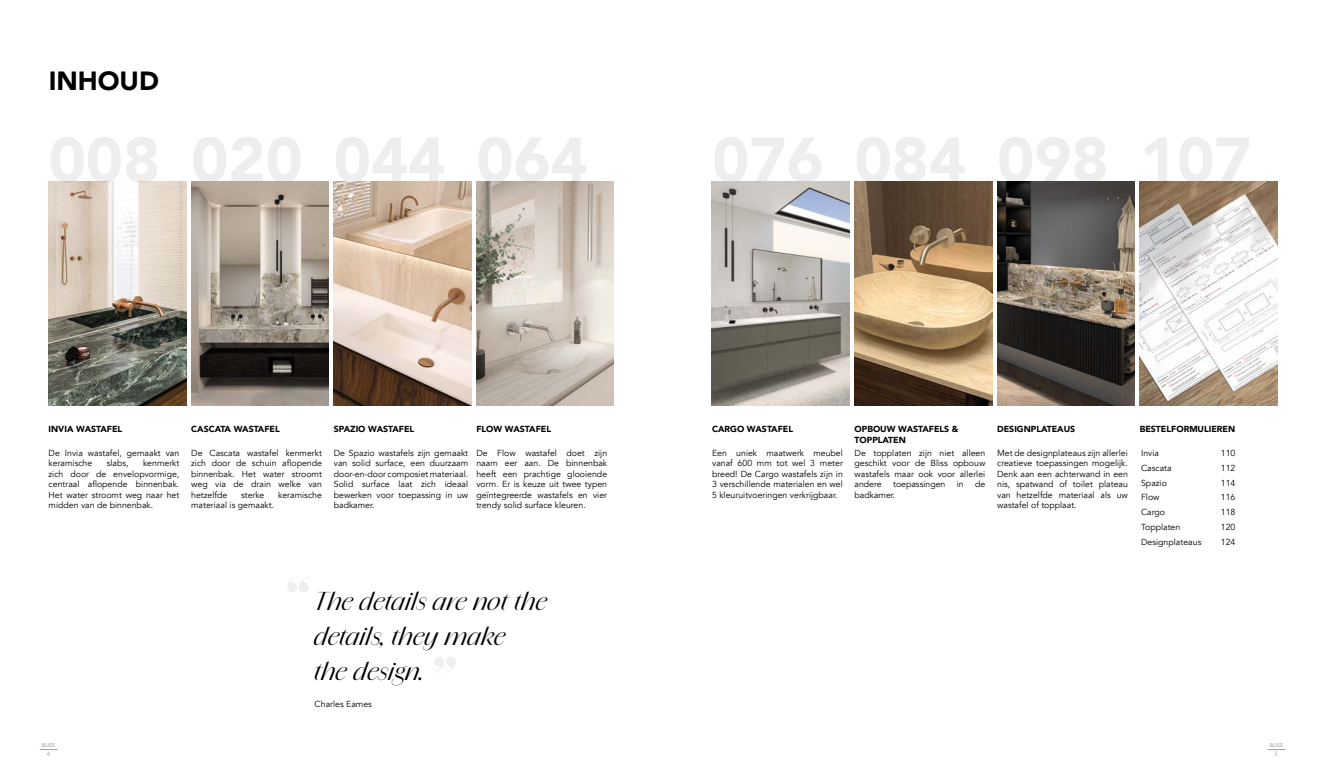
<style>
.page{position:relative;width:1325px;height:767px;background:#fff}
.page>*{position:absolute;margin:0;border:0;box-sizing:border-box;transform-origin:0 0}
.t1{font:900 26.25px "Avenir";color:#000}
.t2{font:italic 23.62px/35px "Amandine";color:#000}
.t3{font:8.75px/10.5px "Avenir";color:#000;text-align:justify}
.t4{font:900 8.75px "Avenir";color:#000}
.t5{font:6.12px "Avenir";color:#9d9d9c}
.t6{font:500 5.25px "Avenir";color:#9d9d9c}
</style>
<div class="page">
<svg style="left:1267px;top:749px;width:18px;height:1px"></svg>
<svg style="left:40px;top:749px;width:17px;height:1px"></svg>
<img style="left:49px;top:182px;width:137px;height:224px">
<img style="left:476px;top:182px;width:138px;height:224px">
<img style="left:191px;top:182px;width:138px;height:224px">
<img style="left:334px;top:182px;width:137px;height:224px">
<img style="left:712px;top:182px;width:137px;height:224px">
<img style="left:854px;top:182px;width:138px;height:224px">
<img style="left:997px;top:182px;width:137px;height:224px">
<img style="left:1139px;top:182px;width:138px;height:224px">
<h1 class="t1" style="left:49px;top:58px;width:112px">INHOUD</h1>
<p class="t4" style="left:49px;top:421px;width:75px">INVIA WASTAFEL</p>
<p class="t3" style="left:49px;top:447px;width:132px">De Invia wastafel, gemaakt van keramische</p>
<p class="t4" style="left:191px;top:421px;width:90px">CASCATA WASTAFEL</p>
<p class="t4" style="left:334px;top:421px;width:82px">SPAZIO WASTAFEL</p>
<p class="t4" style="left:476px;top:421px;width:76px">FLOW WASTAFEL</p>
<p class="t4" style="left:712px;top:421px;width:82px">CARGO WASTAFEL</p>
<p class="t4" style="left:854px;top:421px;width:105px">OPBOUW WASTAFELS &amp;</p>
<p class="t4" style="left:997px;top:421px;width:80px">DESIGNPLATEAUS</p>
<p class="t4" style="left:1139px;top:421px;width:97px">BESTELFORMULIEREN</p>
<p class="t4" style="left:854px;top:432px;width:53px">TOPPLATEN</p>
<p class="t3" style="left:49px;top:458px;width:132px;text-indent:94px">kenmerkt zich door de envelopvormige, centraal aflopende binnenbak.<br>Het water stroomt weg naar het midden van de binnenbak.</p>
<p class="t3" style="left:191px;top:447px;width:132px">De Cascata wastafel kenmerkt zich door de schuin aflopende binnenbak. Het water stroomt weg via de drain welke van hetzelfde</p>
<p class="t3" style="left:334px;top:447px;width:136px">De Spazio wastafels zijn gemaakt van solid surface, een duurzaam door-en-door composiet materiaal.<br>Solid surface laat zich ideaal bewerken voor toepassing in uw badkamer.</p>
<p class="t3" style="left:476px;top:447px;width:132px">De Flow wastafel doet zijn naam eer aan. De binnenbak heeft een prachtige glooiende vorm. Er is keuze uit twee typen geïntegreerde wastafels en vier trendy solid surface kleuren.</p>
<p class="t3" style="left:712px;top:447px;width:132px">Een uniek maatwerk meubel vanaf 600 mm tot wel 3 meter breed! De Cargo wastafels zijn in 3 verschillende materialen en wel 5 kleuruitvoeringen verkrijgbaar.</p>
<p class="t3" style="left:997px;top:447px;width:132px">Met de designplateaus zijn allerlei creatieve toepassingen mogelijk.<br>Denk aan een achterwand in een nis, spatwand of toilet plateau van hetzelfde materiaal als uw wastafel of topplaat.</p>
<p class="t3" style="left:854px;top:447px;width:132px">De topplaten zijn niet alleen geschikt voor de Bliss opbouw wastafels maar ook voor allerlei andere</p>
<p class="t3" style="left:1220px;top:445px;width:16px;line-height:14.9px">110<br>112<br>114<br>116<br>118<br>120<br>124</p>
<p class="t3" style="left:1141px;top:445px;width:62px;line-height:14.9px;text-align:left">Invia<br>Cascata<br>Spazio<br>Flow<br>Cargo<br>Topplaten<br>Designplateaus</p>
<p class="t3" style="left:107px;top:458px;width:23px">slabs,</p>
<p class="t3" style="left:893px;top:479px;width:54px">toepassingen</p>
<p class="t3" style="left:956px;top:479px;width:8px">in</p>
<p class="t3" style="left:975px;top:479px;width:12px">de</p>
<p class="t3" style="left:854px;top:489px;width:42px">badkamer.</p>
<p class="t3" style="left:241px;top:489px;width:25px">sterke</p>
<p class="t3" style="left:278px;top:489px;width:45px">keramische</p>
<p class="t3" style="left:191px;top:500px;width:84px">materiaal is gemaakt.</p>
<h2 class="t2" style="left:314px;top:583px;width:235px">The details are not the details, they make<br>the design.</h2>
<p class="t3" style="left:315px;top:699px;width:59px">Charles Eames</p>
<p class="t6" style="left:42px;top:740px;width:15px">BLISS</p>
<p class="t6" style="left:1269px;top:740px;width:15px">BLISS</p>
<p class="t5" style="left:47px;top:750px;width:5px">4</p>
<p class="t5" style="left:1274px;top:750px;width:5px">5</p>
</div>
